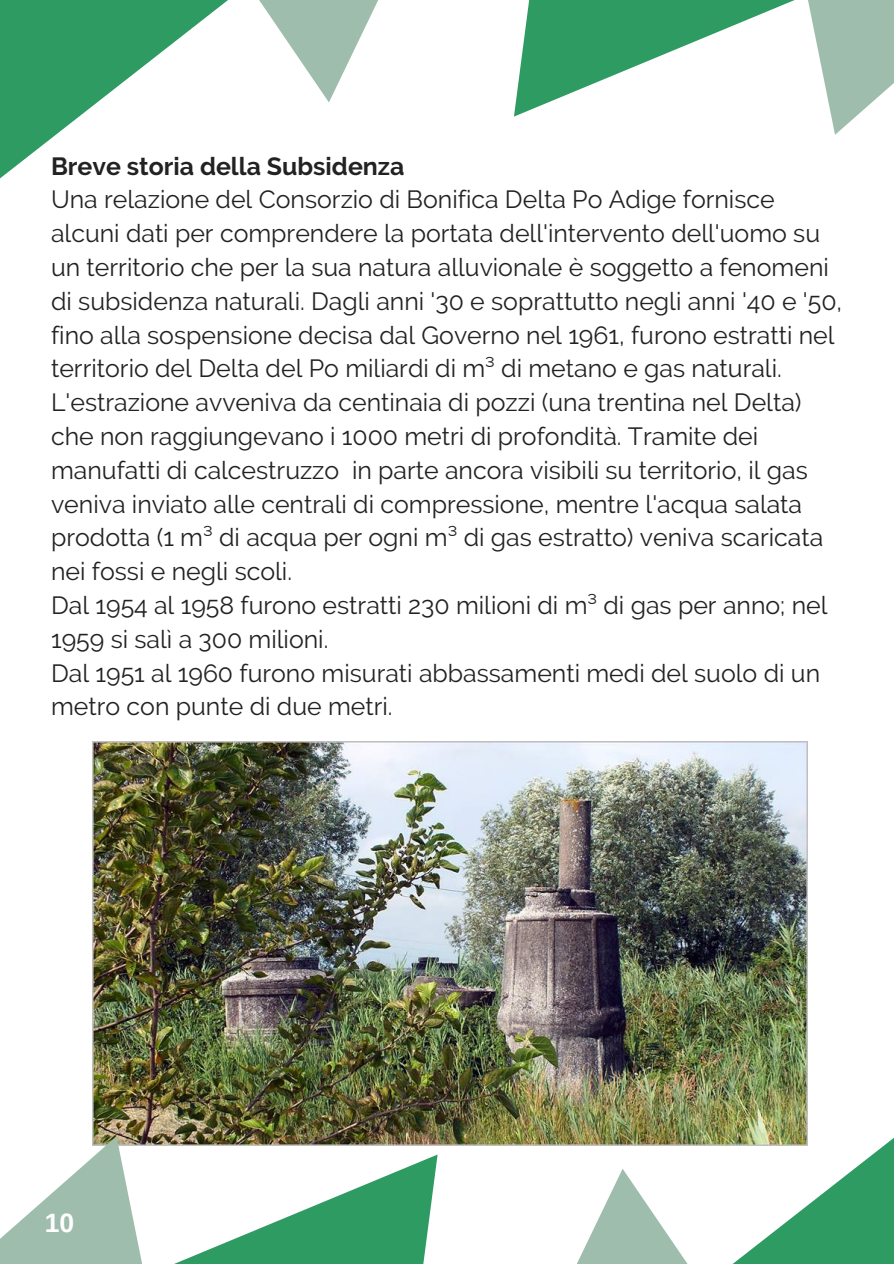
<style>
.page{position:relative;width:894px;height:1264px;background:#fff}
.page>*{position:absolute;margin:0;border:0;box-sizing:border-box;transform-origin:0 0}
.t1{font:700 26.55px "Arimo";color:#fff}
.t2{font:24.9px/33.8px "Raleway";color:#222}
.t3{font:700 24.9px "Raleway";color:#222}
</style>
<div class="page">
<svg style="left:0;top:126px;width:67px;height:53px"></svg>
<svg style="left:0;top:0;width:228px;height:126px;fill:#2e9b63"></svg>
<svg style="left:259px;top:0;width:634px;height:117px"></svg>
<img style="left:92px;top:741px;width:715px;height:403px">
<img style="left:92px;top:1012px;width:390px;height:142px">
<svg style="left:303px;top:1144px;width:590px;height:119px"></svg>
<svg style="left:0;top:1154px;width:694px;height:109px"></svg>
<p class="t3" style="left:51px;top:151px;width:355px">Breve storia della Subsidenza</p>
<p class="t2" style="left:51px;top:183px;width:792px">Una relazione del Consorzio di Bonifica Delta Po Adige fornisce alcuni dati per comprendere la portata dell'intervento dell'uomo su un territorio che per la sua natura alluvionale è soggetto a fenomeni di subsidenza naturali. Dagli anni '30 e soprattutto negli anni '40 e '50, fino alla sospensione decisa dal Governo nel 1961, furono estratti nel territorio del Delta del Po miliardi di m³ di metano e gas naturali.<br>L'estrazione avveniva da centinaia di pozzi (una trentina nel Delta) che non raggiungevano i 1000 metri di profondità. Tramite dei manufatti di calcestruzzo in parte ancora visibili su territorio, il gas veniva inviato alle centrali di compressione, mentre l'acqua salata prodotta (1 m³ di acqua per ogni m³ di gas estratto) veniva scaricata nei fossi e negli scoli.<br>Dal 1954 al 1958 furono estratti 230 milioni di m³ di gas per anno; nel 1959 si salì a 300 milioni.<br>Dal 1951 al 1960 furono misurati abbassamenti medi del suolo di un metro con punte di due metri.</p>
<p class="t1" style="left:45px;top:1207px;width:31px">10</p>
</div>
